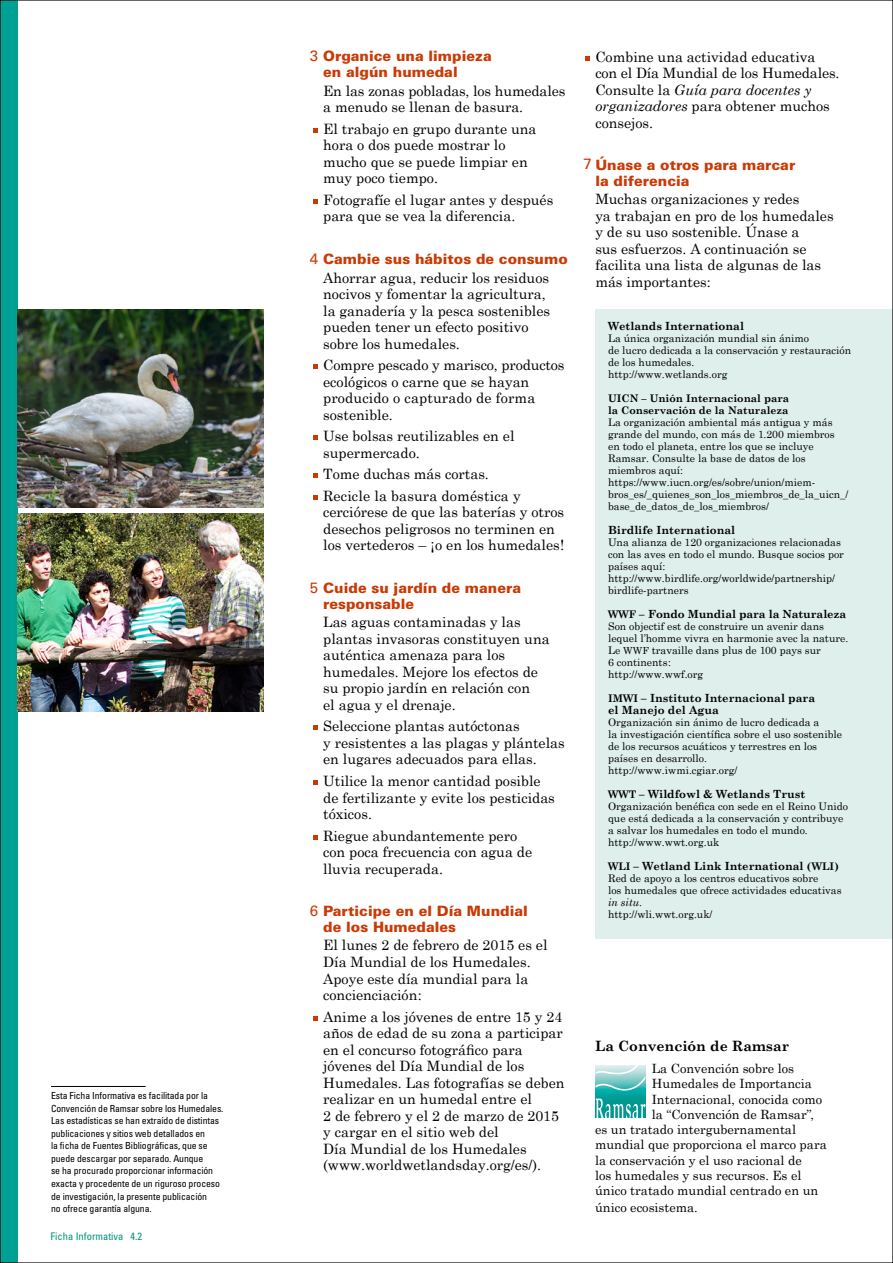
<style>
.page{position:relative;width:893px;height:1263px;background:#fff}
.page>*{position:absolute;margin:0;border:0;box-sizing:border-box;transform-origin:0 0}
.t1{font:14.25px/16.5px "Century Schoolbook";color:#000}
.t2{font:900 14.25px/15.8px "Univers LT Std";color:#c93b06}
.t3{font:700 14.25px "Century Schoolbook";color:#000}
.t4{font:12.75px "Century Schoolbook";color:#000}
.t5{font:700 11.25px/12px "Century Schoolbook";color:#000}
.t6{font:10.5px/12px "Century Schoolbook";color:#000}
.t7{font:700 10.5px/12px "Century Schoolbook";color:#000}
.t8{font:condensed 10.5px "Univers LT Std";color:#00937d}
.t9{font:condensed 9.75px/12.6px "Univers LT Std";letter-spacing:-.01em;color:#000}
.s1{font-weight:400;font-size:15px}
.s2{font-style:italic}
.s3{font-size:10.5px}
.s4{font-size:9.75px}
</style>
<div class="page">
<div style="left:0;top:0;width:17px;height:1263px;background:#00a194"></div>
<div style="left:595px;top:310px;width:298px;height:629px;background:#dfefec"></div>
<svg style="left:313px;top:128px;width:5px;height:5px"></svg>
<svg style="left:313px;top:199px;width:5px;height:5px"></svg>
<svg style="left:313px;top:364px;width:5px;height:5px"></svg>
<svg style="left:313px;top:435px;width:5px;height:5px"></svg>
<svg style="left:313px;top:473px;width:5px;height:5px"></svg>
<svg style="left:313px;top:495px;width:5px;height:5px"></svg>
<svg style="left:313px;top:725px;width:5px;height:5px"></svg>
<svg style="left:313px;top:780px;width:5px;height:5px"></svg>
<svg style="left:313px;top:835px;width:5px;height:4px"></svg>
<svg style="left:313px;top:1016px;width:5px;height:4px"></svg>
<svg style="left:585px;top:56px;width:5px;height:4px"></svg>
<img style="left:17px;top:309px;width:246px;height:198px">
<img style="left:17px;top:513px;width:246px;height:198px">
<div style="left:596px;top:1065px;width:49px;height:53px;background:#00a39e"></div>
<svg style="left:595px;top:1098px;width:50px;height:20px"></svg>
<svg style="left:596px;top:1065px;width:49px;height:27px"></svg>
<hr style="left:51px;top:1086px;width:95px;height:1px;background:#000">
<p class="t9" style="left:51px;top:1089px;width:174px">Esta Ficha Informativa es facilitada por la Convención de Ramsar sobre los Humedales.<br>Las estadísticas se han extraído de distintas publicaciones y sitios web detallados en<br>la ficha de Fuentes Bibliográficas, que se puede descargar por separado. Aunque<br>se ha procurado proporcionar información exacta y procedente de un riguroso proceso de investigación, la presente publicación<br>no ofrece garantía alguna.</p>
<p class="t8" style="left:51px;top:1229px;width:93px">Ficha Informativa 4.2</p>
<p class="t2" style="left:323px;top:48px;width:170px;text-indent:-13px"><span class="s1">3</span> Organice una limpieza en algún humedal</p>
<p class="t1" style="left:323px;top:82px;width:244px">En las zonas pobladas, los humedales a menudo se llenan de basura.</p>
<p class="t1" style="left:323px;top:120px;width:215px">El trabajo en grupo durante una hora o dos puede mostrar lo mucho que se puede limpiar en muy poco tiempo.</p>
<p class="t1" style="left:323px;top:191px;width:232px">Fotografíe el lugar antes y después para que se vea la diferencia.</p>
<p class="t2" style="left:310px;top:251px;width:260px"><span class="s1">4</span> Cambie sus hábitos de consumo</p>
<p class="t1" style="left:323px;top:269px;width:229px">Ahorrar agua, reducir los residuos nocivos y fomentar la agricultura, la ganadería y la pesca sostenibles pueden tener un efecto positivo sobre los humedales.</p>
<p class="t1" style="left:323px;top:356px;width:243px">Compre pescado y marisco, productos ecológicos o carne que se hayan producido o capturado de forma sostenible.</p>
<p class="t1" style="left:323px;top:427px;width:193px">Use bolsas reutilizables en el supermercado.</p>
<p class="t1" style="left:323px;top:463px;width:199px;line-height:21.6px">Tome duchas más cortas.<br>Recicle la basura doméstica y</p>
<p class="t1" style="left:323px;top:504px;width:243px">cerciórese de que las baterías y otros desechos peligrosos no terminen en los vertederos – ¡o en los humedales!</p>
<p class="t2" style="left:323px;top:580px;width:199px;text-indent:-13px"><span class="s1">5</span> Cuide su jardín de manera responsable</p>
<p class="t1" style="left:323px;top:614px;width:228px">Las aguas contaminadas y las plantas invasoras constituyen una auténtica amenaza para los humedales. Mejore los efectos de su propio jardín en relación con<br>el agua y el drenaje.</p>
<p class="t1" style="left:323px;top:718px;width:243px">Seleccione plantas autóctonas<br>y resistentes a las plagas y plántelas en lugares adecuados para ellas.</p>
<p class="t1" style="left:323px;top:772px;width:233px">Utilice la menor cantidad posible de fertilizante y evite los pesticidas tóxicos.</p>
<p class="t1" style="left:323px;top:827px;width:210px">Riegue abundantemente pero con poca frecuencia con agua de lluvia recuperada.</p>
<p class="t2" style="left:323px;top:903px;width:206px;text-indent:-13px"><span class="s1">6</span> Participe en el Día Mundial de los Humedales</p>
<p class="t1" style="left:323px;top:937px;width:226px">El lunes 2 de febrero de 2015 es el<br>Día Mundial de los Humedales.<br>Apoye este día mundial para la concienciación:</p>
<p class="t1" style="left:323px;top:1008px;width:243px">Anime a los jóvenes de entre 15 y 24 años de edad de su zona a participar en el concurso fotográfico para jóvenes del Día Mundial de los<br>Humedales. Las fotografías se deben realizar en un humedal entre el<br>2 de febrero y el 2 de marzo de 2015 y cargar en el sitio web del<br>Día Mundial de los Humedales (www.worldwetlandsday.org/es/).</p>
<p class="t1" style="left:595px;top:48px;width:246px">Combine una actividad educativa con el Día Mundial de los Humedales.<br>Consulte la <span class="s2">Guía para docentes y organizadores</span> para obtener muchos consejos.</p>
<p class="t2" style="left:595px;top:157px;width:201px;text-indent:-12px"><span class="s1">7</span> Únase a otros para marcar la diferencia</p>
<p class="t1" style="left:595px;top:191px;width:240px">Muchas organizaciones y redes<br>ya trabajan en pro de los humedales y de su uso sostenible. Únase a<br>sus esfuerzos. A continuación se facilita una lista de algunas de las más importantes:</p>
<p class="t5" style="left:608px;top:319px;width:137px">Wetlands International</p>
<p class="t6" style="left:608px;top:331px;width:245px">La única organización mundial sin ánimo<br>de lucro dedicada a la conservación y restauración de los humedales.<br>http://www.wetlands.org</p>
<p class="t7" style="left:608px;top:392px;width:183px">UICN – Unión Internacional para la Conservación de la Naturaleza</p>
<p class="t6" style="left:608px;top:416px;width:242px">La organización ambiental más antigua y más grande del mundo, con más de 1.200 miembros en todo el planeta, entre los que se incluye Ramsar. Consulte la base de datos de los miembros aquí: https://www.iucn.org/es/sobre/union/miem&shy;bros_es/_quienes_son_los_miembros_de_la_uicn_/ base_de_datos_de_los_miembros/</p>
<p class="t5" style="left:608px;top:523px;width:129px">Birdlife International</p>
<p class="t6" style="left:608px;top:535px;width:237px">Una alianza de 120 organizaciones relacionadas con las aves en todo el mundo. Busque socios por países aquí: http://www.birdlife.org/worldwide/partnership/ birdlife-partners</p>
<p class="t5" style="left:608px;top:607px;width:240px"><span class="s3">WWF</span> – Fondo Mundial para la Naturaleza</p>
<p class="t6" style="left:608px;top:619px;width:242px">Son objectif est de construire un avenir dans lequel l’homme vivra en harmonie avec la nature.<br>Le <span class="s4">WWF</span> travaille dans plus de 100 pays sur<br>6 continents:<br>http://www.wwf.org</p>
<p class="t5" style="left:608px;top:691px;width:209px"><span class="s3">IMWI</span> – Instituto Internacional para el Manejo del Agua</p>
<p class="t6" style="left:608px;top:715px;width:235px">Organización sin ánimo de lucro dedicada a<br>la investigación científica sobre el uso sostenible de los recursos acuáticos y terrestres en los países en desarrollo.<br>http://www.iwmi.cgiar.org/</p>
<p class="t5" style="left:608px;top:787px;width:199px"><span class="s3">WWT</span> – Wildfowl &amp; Wetlands Trust</p>
<p class="t6" style="left:608px;top:799px;width:241px">Organización benéfica con sede en el Reino Unido que está dedicada a la conservación y contribuye a salvar los humedales en todo el mundo. http://www.wwt.org.uk</p>
<p class="t5" style="left:608px;top:859px;width:232px"><span class="s3">WLI</span> – Wetland Link International <span class="s3">( WLI)</span></p>
<p class="t6" style="left:608px;top:871px;width:235px">Red de apoyo a los centros educativos sobre<br>los humedales que ofrece actividades educativas <span class="s2">in situ</span>.<br>http://wli.wwt.org.uk/</p>
<p class="t3" style="left:595px;top:1037px;width:196px">La Convención de Ramsar</p>
<p class="t4" style="left:652px;top:1060px;width:144px">La Convención sobre los</p>
<p class="t4" style="left:652px;top:1076px;width:162px">Humedales de Importancia</p>
<p class="t4" style="left:652px;top:1091px;width:172px">Internacional, conocida como</p>
<p class="t4" style="left:652px;top:1106px;width:164px">la “Convención de Ramsar”,</p>
<p class="t4" style="left:595px;top:1121px;width:202px">es un tratado intergubernamental</p>
<p class="t4" style="left:595px;top:1137px;width:233px">mundial que proporciona el marco para</p>
<p class="t4" style="left:595px;top:1152px;width:208px">la conservación y el uso racional de</p>
<p class="t4" style="left:595px;top:1167px;width:208px">los humedales y sus recursos. Es el</p>
<p class="t4" style="left:595px;top:1183px;width:225px">único tratado mundial centrado en un</p>
<p class="t4" style="left:595px;top:1199px;width:104px">único ecosistema.</p>
</div>
